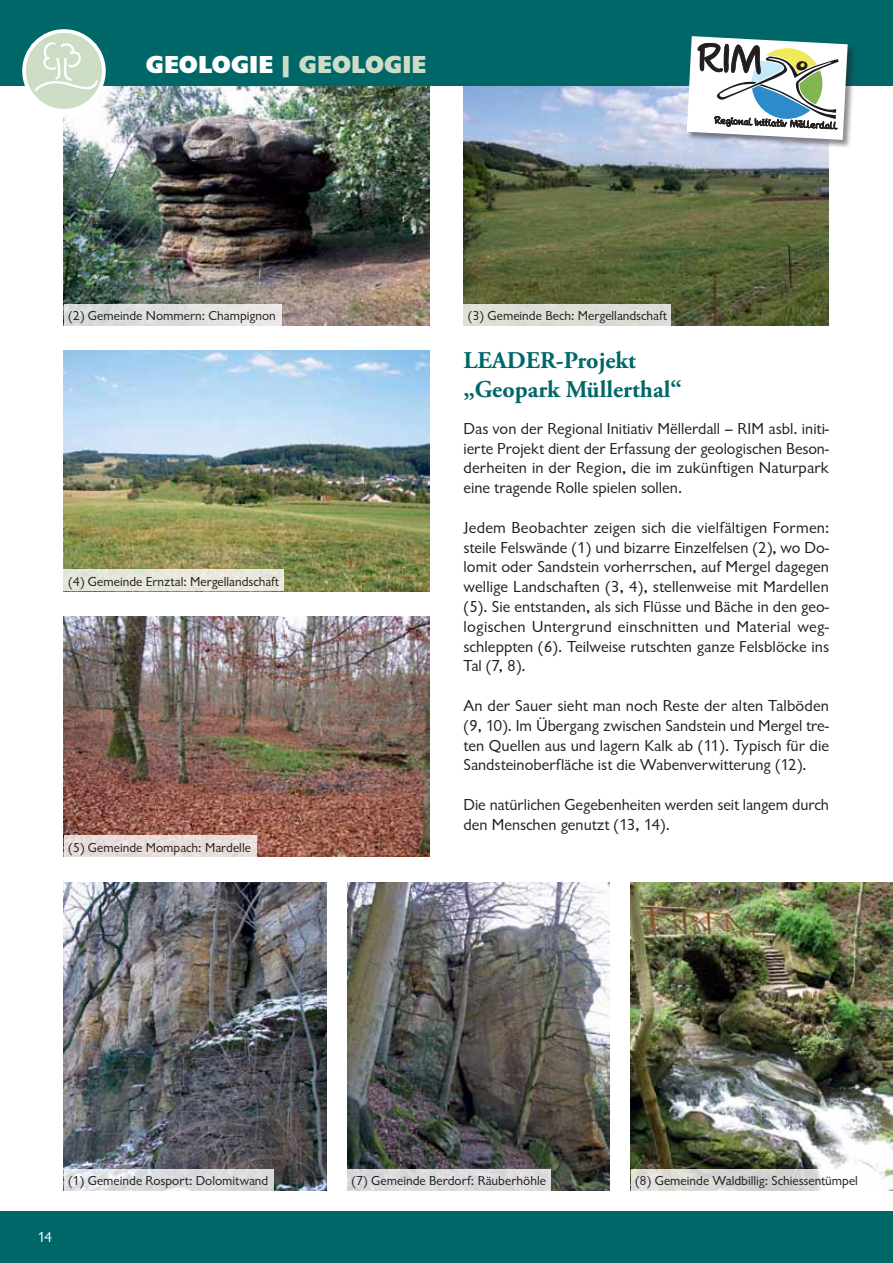
<style>
.page{position:relative;width:893px;height:1263px;background:#fff}
.page>*{position:absolute;margin:0;border:0;box-sizing:border-box;transform-origin:0 0}
.t1{font:800 25.5px "Chantilly";letter-spacing:.01em;color:#cddcc5}
.t2{font:700 24px/28.8px "Adobe Garamond Pro";color:#006769}
.t3{font:16.5px/19.8px "Chantilly";color:#231f20;text-align:justify}
.t4{font:15px "Chantilly";color:#fff}
.t5{font:13.5px "Chantilly";color:#231f20}
.s1{color:#fff}
</style>
<div class="page">
<img style="left:64px;top:85px;width:365px;height:240px">
<img style="left:463px;top:85px;width:366px;height:240px">
<div style="left:0;top:1212px;width:893px;height:51px;background:#006769"></div>
<div style="left:0;top:0;width:893px;height:85px;background:#006769"></div>
<svg style="left:24px;top:31px;width:80px;height:80px"></svg>
<div style="left:22px;top:29px;width:84px;height:84px;border:4px solid #fff;border-radius:50%"></div>
<img style="left:29px;top:39px;width:72px;height:59px">
<img style="left:64px;top:617px;width:365px;height:240px">
<img style="left:64px;top:351px;width:365px;height:240px">
<img style="left:64px;top:882px;width:262px;height:309px">
<img style="left:347px;top:882px;width:262px;height:309px">
<img style="left:631px;top:882px;width:262px;height:309px">
<div style="left:64px;top:304px;width:217px;height:21px;background:linear-gradient(to right,#d3d9d6,#ece8e6)"></div>
<div style="left:64px;top:570px;width:220px;height:21px;background:#e7e7db"></div>
<div style="left:64px;top:836px;width:192px;height:21px;background:#e8ddda"></div>
<div style="left:463px;top:304px;width:208px;height:21px;background:#ddded6"></div>
<svg style="left:64px;top:1169px;width:209px;height:22px;background:#dddee0"></svg>
<div style="left:347px;top:1169px;width:204px;height:22px;background:#dbdbdd"></div>
<svg style="left:631px;top:1169px;width:232px;height:22px;fill:#d8d8d4"></svg>
<div style="left:686px;top:36px;width:170px;height:113px;background:#231f20;opacity:.5"></div>
<svg style="left:687px;top:36px;width:161px;height:104px"></svg>
<h1 class="t1" style="left:146px;top:50px;width:282px"><span class="s1">GEOLOGIE</span> | GEOLOGIE</h1>
<p class="t5" style="left:68px;top:308px;width:209px">(2) Gemeinde Nommern: Champignon</p>
<p class="t5" style="left:68px;top:574px;width:212px">(4) Gemeinde Ernztal: Mergellandschaft</p>
<p class="t5" style="left:68px;top:840px;width:184px">(5) Gemeinde Mompach: Mardelle</p>
<p class="t5" style="left:468px;top:308px;width:201px">(3) Gemeinde Bech: Mergellandschaft</p>
<h2 class="t2" style="left:463px;top:347px;width:220px">LEADER-Projekt „Geopark Müllerthal“</h2>
<p class="t3" style="left:463px;top:419px;width:367px">Das von der Regional Initiativ Mëllerdall – RIM asbl. initi&shy;ierte Projekt dient der Erfassung der geologischen Beson&shy;derheiten in der Region, die im zukünftigen Naturpark eine tragende Rolle spielen sollen.</p>
<p class="t3" style="left:463px;top:518px;width:367px">Jedem Beobachter zeigen sich die vielfältigen Formen: steile Felswände (1) und bizarre Einzelfelsen (2), wo Do&shy;lomit oder Sandstein vorherrschen, auf Mergel dagegen wellige Landschaften (3, 4), stellenweise mit Mardellen (5). Sie entstanden, als sich Flüsse und Bäche in den geo&shy;logischen Untergrund einschnitten und Material weg&shy;schleppten (6). Teilweise rutschten ganze Felsblöcke ins Tal (7, 8).</p>
<p class="t3" style="left:463px;top:696px;width:367px">An der Sauer sieht man noch Reste der alten Talböden (9, 10). Im Übergang zwischen Sandstein und Mergel tre&shy;ten Quellen aus und lagern Kalk ab (11). Typisch für die Sandsteinoberfläche ist die Wabenverwitterung (12).</p>
<p class="t3" style="left:463px;top:795px;width:367px">Die natürlichen Gegebenheiten werden seit langem durch den Menschen genutzt (13, 14).</p>
<p class="t5" style="left:68px;top:1173px;width:202px">(1) Gemeinde Rosport: Dolomitwand</p>
<p class="t5" style="left:351px;top:1173px;width:196px">(7) Gemeinde Berdorf: Räuberhöhle</p>
<p class="t5" style="left:635px;top:1173px;width:224px">(8) Gemeinde Waldbillig: Schiessentümpel</p>
<p class="t4" style="left:37px;top:1229px;width:16px">14</p>
</div>
